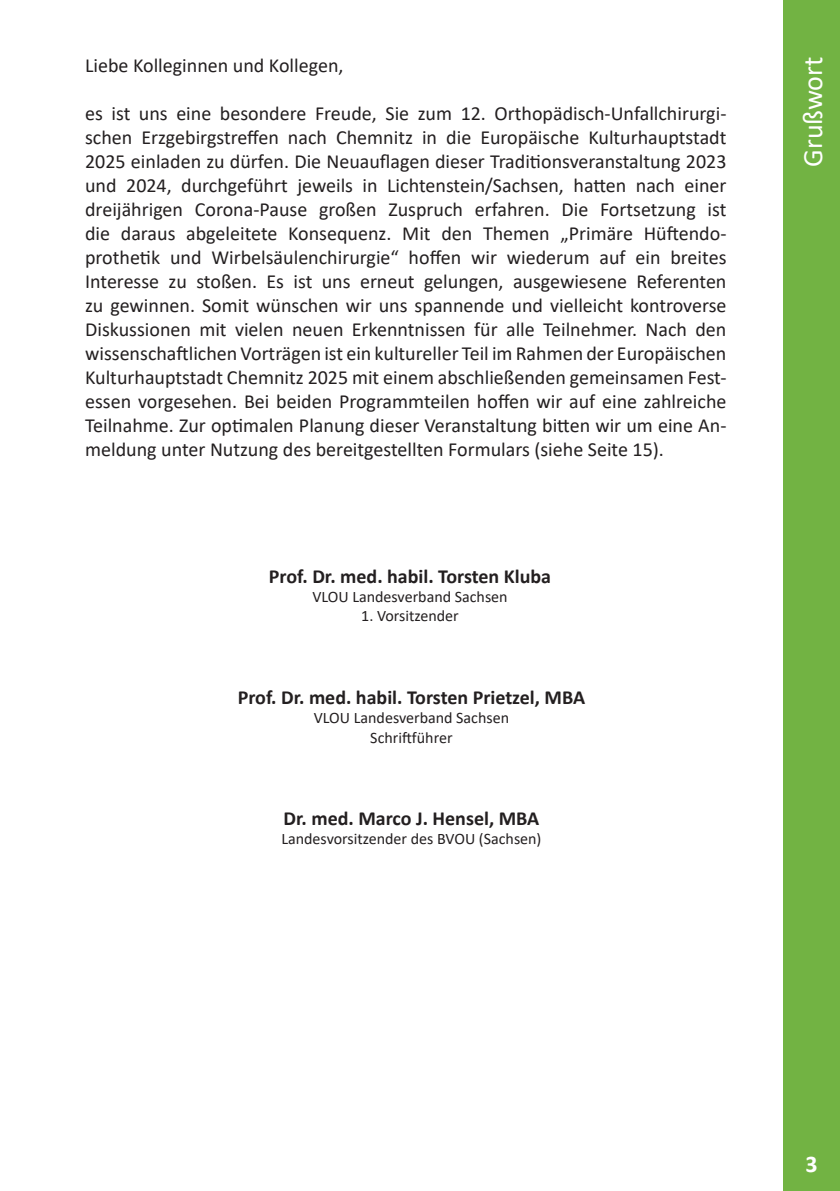
<style>
.page{position:relative;width:840px;height:1191px;background:#fff}
.page>*{position:absolute;margin:0;border:0;box-sizing:border-box;transform-origin:0 0}
.t1{font:28px "Calibri";color:#fff}
.t2{font:700 24px "Calibri";color:#fff}
.Standarttext{font:20px/24px "Calibri";color:#231f20;text-align:justify}
.t3{font:700 20px "Calibri";color:#231f20}
.t4{font:16px "Calibri";color:#231f20}
</style>
<div class="page">
<div style="left:782px;top:0;width:57px;height:1191px;background:#72b343"></div>
<p class="Standarttext" style="left:85px;top:53px;width:260px">Liebe Kolleginnen und Kollegen,</p>
<p class="Standarttext" style="left:85px;top:101px;width:642px">es ist uns eine besondere Freude, Sie zum 12. Orthopädisch-Unfallchirurgi&shy;schen Erzgebirgstreffen nach Chemnitz in die Europäische Kulturhauptstadt 2025 einladen zu dürfen. Die Neuauflagen dieser Traditionsveranstaltung 2023 und 2024, durchgeführt jeweils in Lichtenstein/Sachsen, hatten nach einer dreijährigen Corona-Pause großen Zuspruch erfahren. Die Fortsetzung ist die daraus abgeleitete Konsequenz. Mit den Themen „Primäre Hüftendo&shy;prothetik und Wirbelsäulenchirurgie“ hoffen wir wiederum auf ein breites Interesse zu stoßen. Es ist uns erneut gelungen, ausgewiesene Referenten zu gewinnen. Somit wünschen wir uns spannende und vielleicht kontroverse Diskussionen mit vielen neuen Erkenntnissen für alle Teilnehmer. Nach den wissenschaftlichen Vorträgen ist ein kultureller Teil im Rahmen der Europäischen Kulturhauptstadt Chemnitz 2025 mit einem abschließenden gemeinsamen Fest&shy;essen vorgesehen. Bei beiden Programmteilen hoffen wir auf eine zahlreiche Teilnahme. Zur optimalen Planung dieser Veranstaltung bitten wir um eine An&shy;meldung unter Nutzung des bereitgestellten Formulars (siehe Seite 15).</p>
<p class="t3" style="left:269px;top:562px;width:283px">Prof. Dr. med. habil. Torsten Kluba</p>
<p class="t4" style="left:312px;top:585px;width:197px">VLOU Landesverband Sachsen</p>
<p class="t4" style="left:361px;top:605px;width:99px">1. Vorsitzender</p>
<p class="t3" style="left:237px;top:683px;width:349px">Prof. Dr. med. habil. Torsten Prietzel, MBA</p>
<p class="t4" style="left:314px;top:707px;width:197px">VLOU Landesverband Sachsen</p>
<p class="t4" style="left:370px;top:726px;width:84px">Schriftführer</p>
<p class="t3" style="left:283px;top:804px;width:257px">Dr. med. Marco J. Hensel, MBA</p>
<p class="t4" style="left:281px;top:828px;width:261px">Landesvorsitzender des BVOU (Sachsen)</p>
<p class="t1" style="left:792px;top:167px;width:112px;rotate:-90deg">Grußwort</p>
<p class="t2" style="left:805px;top:1146px;width:14px">3</p>
</div>
